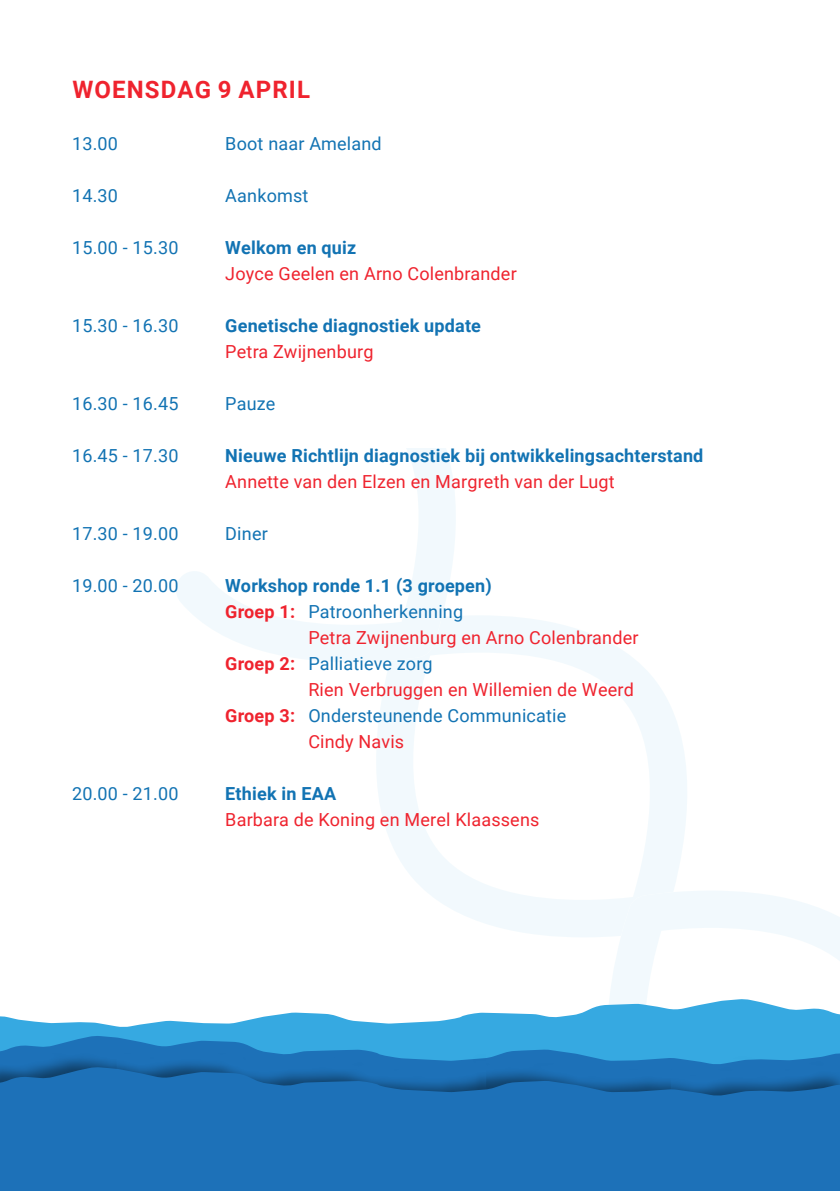
<style>
.page{position:relative;width:840px;height:1191px;background:#fff}
.page>*{position:absolute;margin:0;border:0;box-sizing:border-box;transform-origin:0 0}
.t1{font:700 24px "Roboto";letter-spacing:.045em;color:#ef232e}
.t2{font:18px "Roboto";letter-spacing:.01em;color:#1273b3}
.t3{font:18px "Roboto";letter-spacing:.01em;color:#ef232e}
.t4{font:700 18px "Roboto";letter-spacing:.01em;color:#1273b3}
.s1{font-weight:700;color:#ef232e}
</style>
<div class="page">
<svg style="left:376px;top:616px;width:311px;height:321px"></svg>
<svg style="left:176px;top:449px;width:297px;height:213px"></svg>
<svg style="left:589px;top:890px;width:250px;height:109px"></svg>
<svg style="left:0;top:999px;width:839px;height:36px;fill:#36a9e1"></svg>
<svg style="left:0;top:1035px;width:839px;height:18px;background:#319dd8"></svg>
<div style="left:0;top:1053px;width:839px;height:138px;background:#000;opacity:.45"></div>
<svg style="left:0;top:1067px;width:839px;height:124px;background:#1c6fb5"></svg>
<h1 class="t1" style="left:72px;top:73px;width:239px">WOENSDAG 9 APRIL</h1>
<p class="t2" style="left:72px;top:131px;width:47px">13.00</p>
<p class="t2" style="left:225px;top:131px;width:158px">Boot naar Ameland</p>
<p class="t2" style="left:72px;top:183px;width:47px">14.30</p>
<p class="t2" style="left:225px;top:183px;width:85px">Aankomst</p>
<p class="t2" style="left:72px;top:235px;width:108px">15.00 - 15.30</p>
<p class="t4" style="left:225px;top:235px;width:132px">Welkom en quiz</p>
<p class="t3" style="left:225px;top:261px;width:293px">Joyce Geelen en Arno Colenbrander</p>
<p class="t2" style="left:72px;top:313px;width:108px">15.30 - 16.30</p>
<p class="t4" style="left:225px;top:313px;width:257px">Genetische diagnostiek update</p>
<p class="t3" style="left:225px;top:339px;width:150px">Petra Zwijnenburg</p>
<p class="t2" style="left:72px;top:391px;width:108px">16.30 - 16.45</p>
<p class="t2" style="left:225px;top:391px;width:52px">Pauze</p>
<p class="t2" style="left:72px;top:443px;width:108px">16.45 - 17.30</p>
<p class="t4" style="left:225px;top:443px;width:479px">Nieuwe Richtlijn diagnostiek bij ontwikkelingsachterstand</p>
<p class="t3" style="left:225px;top:469px;width:391px">Annette van den Elzen en Margreth van der Lugt</p>
<p class="t2" style="left:72px;top:521px;width:108px">17.30 - 19.00</p>
<p class="t2" style="left:225px;top:521px;width:44px">Diner</p>
<p class="t2" style="left:72px;top:573px;width:108px">19.00 - 20.00</p>
<p class="t4" style="left:225px;top:573px;width:268px">Workshop ronde 1.1 (3 groepen)</p>
<p class="t2" style="left:225px;top:599px;width:239px"><span class="s1">Groep 1:</span> Patroonherkenning</p>
<p class="t3" style="left:308px;top:625px;width:331px">Petra Zwijnenburg en Arno Colenbrander</p>
<p class="t2" style="left:225px;top:651px;width:209px"><span class="s1">Groep 2:</span> Palliatieve zorg</p>
<p class="t3" style="left:308px;top:677px;width:327px">Rien Verbruggen en Willemien de Weerd</p>
<p class="t2" style="left:225px;top:703px;width:342px"><span class="s1">Groep 3:</span> Ondersteunende Communicatie</p>
<p class="t3" style="left:308px;top:729px;width:97px">Cindy Navis</p>
<p class="t2" style="left:72px;top:781px;width:108px">20.00 - 21.00</p>
<p class="t4" style="left:225px;top:781px;width:112px">Ethiek in EAA</p>
<p class="t3" style="left:225px;top:807px;width:315px">Barbara de Koning en Merel Klaassens</p>
</div>
